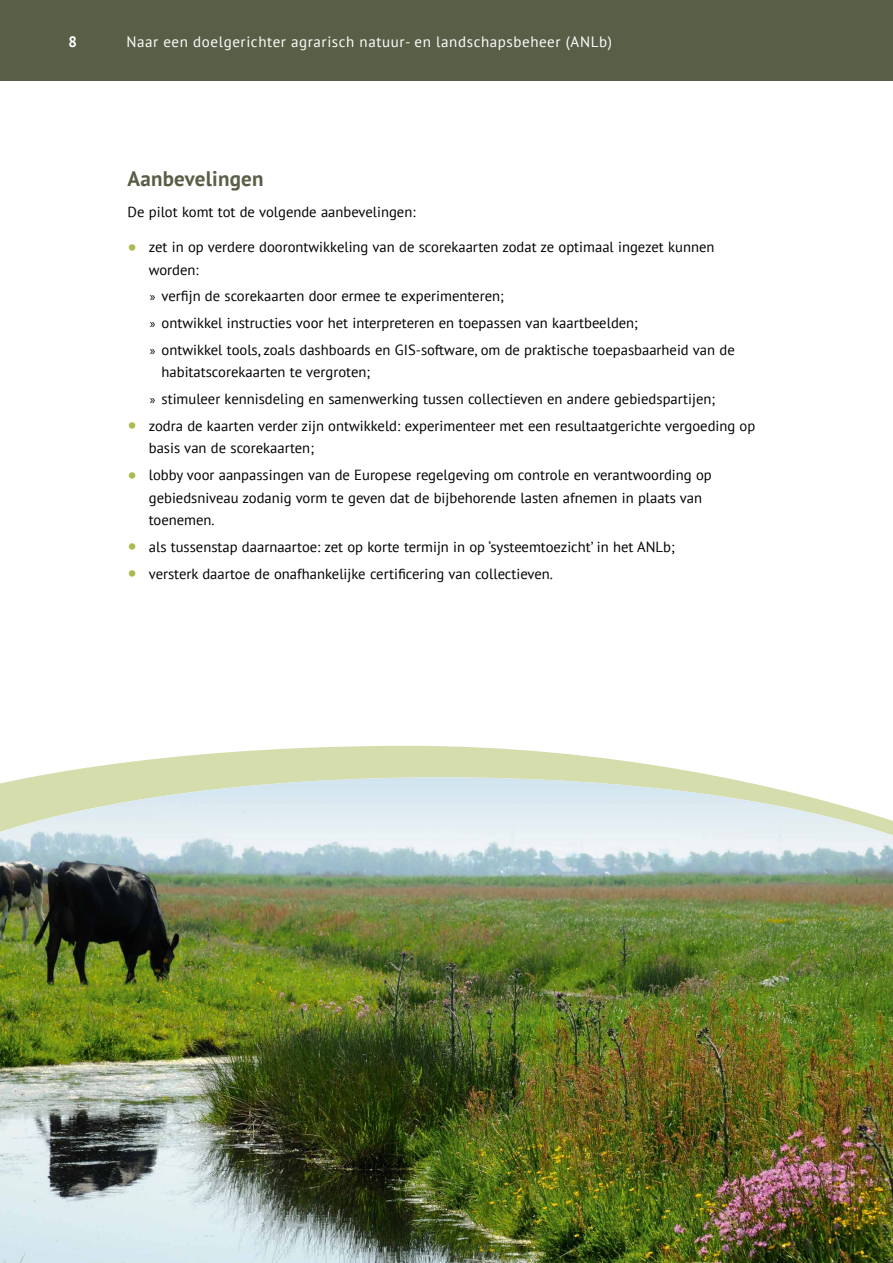
<style>
.page{position:relative;width:893px;height:1263px;background:#fff}
.page>*{position:absolute;margin:0;border:0;box-sizing:border-box;transform-origin:0 0}
.t1{font:700 21px "PT Sans";letter-spacing:.01em;color:#595f47}
.t2{font:15px "PT Sans";letter-spacing:.04em;color:#fff}
.t3{font:700 15px "PT Sans";color:#fff}
.t4{font:14.7px/22.5px "PT Sans";color:#000}
.s1{font-family:"PT Sans Pro";font-weight:700;font-size:21px;color:#a7bc51}
.s2{font-family:"Myriad Pro";font-size:13.5px}
</style>
<div class="page">
<svg style="left:33px;top:746px;width:687px;height:31px;fill:#d5ddad"></svg>
<img style="left:0;top:777px;width:893px;height:486px">
<div style="left:0;top:0;width:893px;height:81px;background:#595f47"></div>
<p class="t3" style="left:68px;top:31px;width:10px">8</p>
<p class="t2" style="left:126px;top:32px;width:487px">Naar een doelgerichter agrarisch natuur- en landschapsbeheer (ANLb)</p>
<h1 class="t1" style="left:128px;top:164px;width:137px">Aanbevelingen</h1>
<p class="t4" style="left:128px;top:200px;width:289px">De pilot komt tot de volgende aanbevelingen:</p>
<p class="t4" style="left:149px;top:235px;width:567px;text-indent:-21px"><span class="s1">•</span> zet in op verdere doorontwikkeling van de scorekaarten zodat ze optimaal ingezet kunnen worden:</p>
<p class="t4" style="left:150px;top:282px;width:586px;line-height:26.7px"><span class="s2">»</span> verfijn de scorekaarten door ermee te experimenteren;<br><span class="s2">»</span> ontwikkel instructies voor het interpreteren en toepassen van kaartbeelden;<br><span class="s2">»</span> ontwikkel tools, zoals dashboards en GIS-software, om de praktische toepasbaarheid van de</p>
<p class="t4" style="left:150px;top:358px;width:567px;line-height:26.7px;text-indent:12px">habitatscorekaarten te vergroten;<br><span class="s2">»</span> stimuleer kennisdeling en samenwerking tussen collectieven en andere gebiedspartijen;</p>
<p class="t4" style="left:149px;top:414px;width:608px;text-indent:-21px"><span class="s1">•</span> zodra de kaarten verder zijn ontwikkeld: experimenteer met een resultaatgerichte vergoeding op basis van de scorekaarten;</p>
<p class="t4" style="left:149px;top:463px;width:564px;text-indent:-21px"><span class="s1">•</span> lobby voor aanpassingen van de Europese regelgeving om controle en verantwoording op gebiedsniveau zodanig vorm te geven dat de bijbehorende lasten afnemen in plaats van toenemen.</p>
<p class="t4" style="left:128px;top:535px;width:549px"><span class="s1">•</span> als tussenstap daarnaartoe: zet op korte termijn in op ‘systeemtoezicht’ in het ANLb;</p>
<p class="t4" style="left:128px;top:562px;width:427px"><span class="s1">•</span> versterk daartoe de onafhankelijke certificering van collectieven.</p>
</div>
